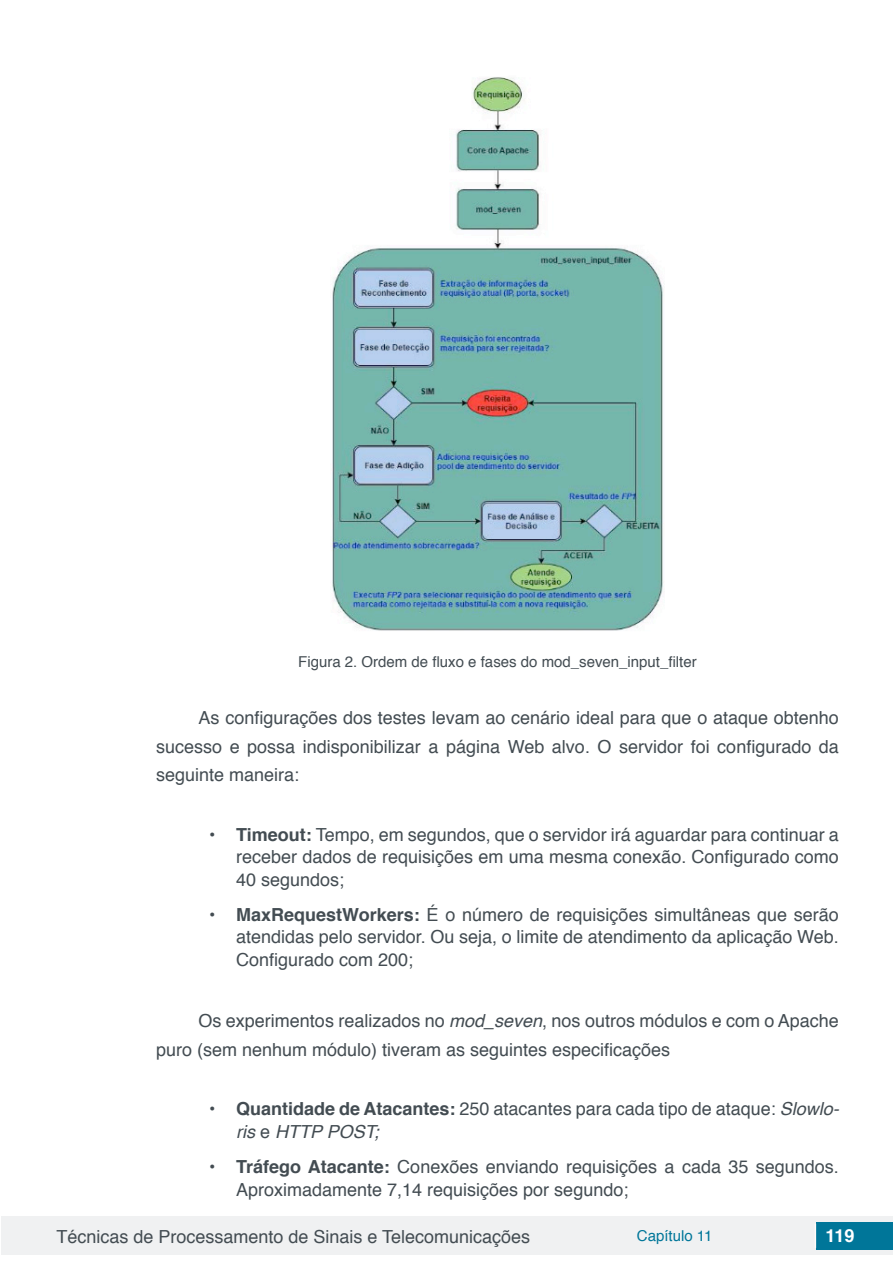
<style>
.page{position:relative;width:893px;height:1263px;background:#fff}
.page>*{position:absolute;margin:0;border:0;box-sizing:border-box;transform-origin:0 0}
.t1{font:18px/22.5px "Helvetica";color:#434c52;text-align:justify}
.t2{font:700 18px "Helvetica";color:#fff}
.t3{font:15px "Helvetica";color:#434c52}
.t4{font:15px "Helvetica";color:#007699}
.s1{font-weight:700}
.s2{font-style:italic}
</style>
<div class="page">
<div style="left:1px;top:1216px;width:891px;height:38px;background:#f0f1f2"></div>
<div style="left:816px;top:1222px;width:77px;height:27px;background:#007699"></div>
<svg style="left:815px;top:1224px;width:1px;height:24px"></svg>
<img style="left:332px;top:77px;width:332px;height:554px">
<p class="t3" style="left:298px;top:650px;width:400px">Figura 2. Ordem de fluxo e fases do mod_seven_input_filter</p>
<p class="t1" style="left:156px;top:704px;width:684px;line-height:28.5px;text-indent:43px">As configurações dos testes levam ao cenário ideal para que o ataque obtenho sucesso e possa indisponibilizar a página Web alvo. O servidor foi configurado da seguinte maneira:</p>
<p class="t1" style="left:236px;top:824px;width:604px;text-indent:-27px"><span class="s1">• Timeout:</span> Tempo, em segundos, que o servidor irá aguardar para continuar a receber dados de requisições em uma mesma conexão. Configurado como 40 segundos;</p>
<p class="t1" style="left:236px;top:904px;width:604px;text-indent:-27px"><span class="s1">• MaxRequestWorkers:</span> É o número de requisições simultâneas que serão atendidas pelo servidor. Ou seja, o limite de atendimento da aplicação Web.<br>Configurado com 200;</p>
<p class="t1" style="left:156px;top:1007px;width:684px;line-height:28.5px;text-indent:43px">Os experimentos realizados no <span class="s2">mod_seven</span>, nos outros módulos e com o Apache puro (sem nenhum módulo) tiveram as seguintes especificações</p>
<p class="t1" style="left:236px;top:1098px;width:605px;text-indent:-27px"><span class="s1">• Quantidade de Atacantes:</span> 250 atacantes para cada tipo de ataque: <span class="s2">Slowlo&shy;ris</span> e <span class="s2">HTTP POST;</span></p>
<p class="t1" style="left:236px;top:1156px;width:604px;text-indent:-27px"><span class="s1">• Tráfego Atacante:</span> Conexões enviando requisições a cada 35 segundos.<br>Aproximadamente 7,14 requisições por segundo;</p>
<p class="t1" style="left:56px;top:1226px;width:475px">Técnicas de Processamento de Sinais e Telecomunicações</p>
<p class="t4" style="left:637px;top:1224px;width:77px">Capítulo 11</p>
<p class="t2" style="left:825px;top:1221px;width:31px">119</p>
</div>
